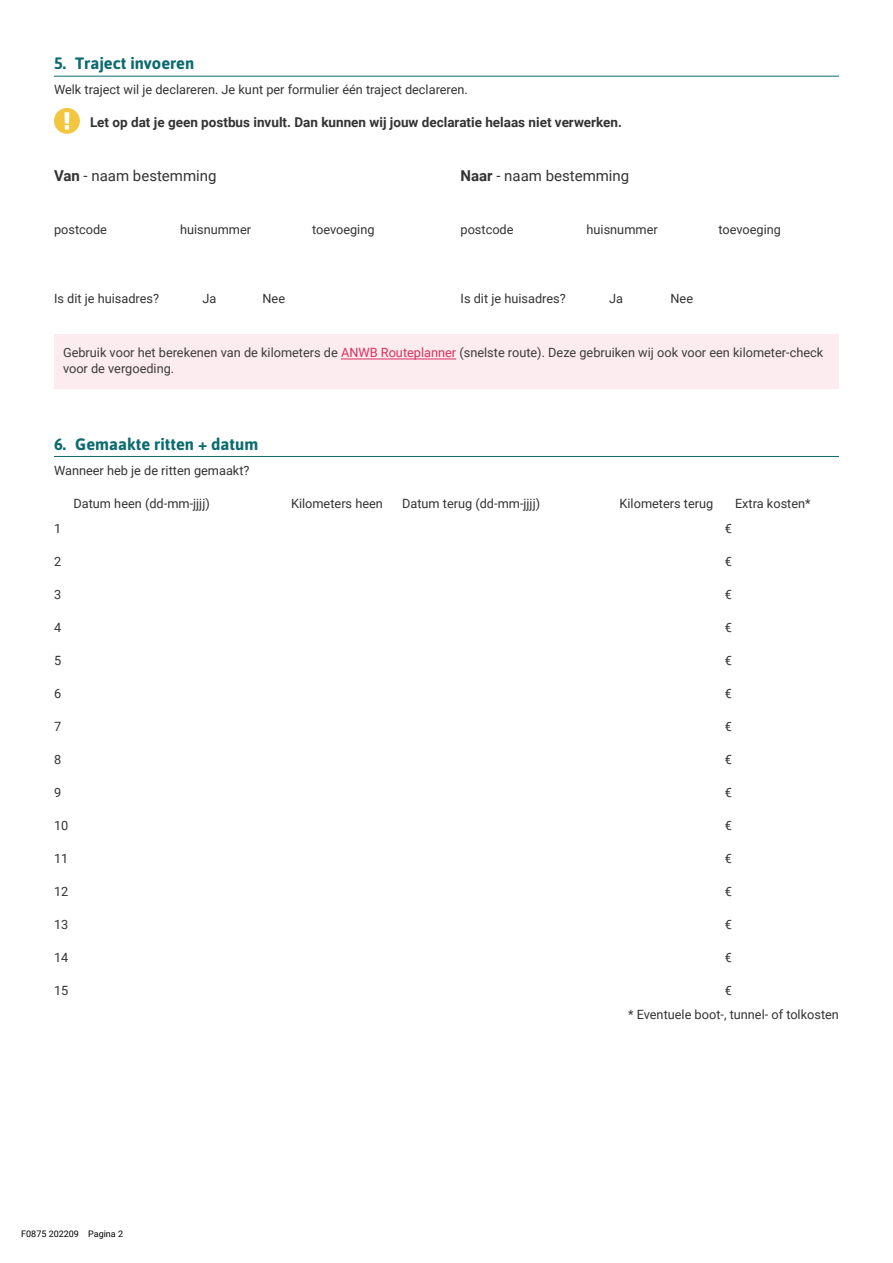
<style>
.page{position:relative;width:893px;height:1263px;background:#fff}
.page>*{position:absolute;margin:0;border:0;box-sizing:border-box;transform-origin:0 0}
.H2_nummer{font:700 16.5px "Asap";color:#0b6b6f}
.Plat_met_tabs{font:15px "Roboto";color:#333}
.Melding_bold{font:700 13.5px "Roboto";color:#333}
.Plat_ritten_en_datum{font:12.75px "Roboto";color:#333}
.toelichting{font:12.75px/16.5px "Roboto";color:#3c3c3b}
.plat{font:12.75px "Roboto";color:#333}
.Plat_met_tabs-2{font:12.75px "Roboto";color:#333}
.Plat_ritten_en_datum-2{font:12.75px "Roboto Regular 2";color:#333}
.plat-2{font:12.75px "Roboto Regular 2";color:#333}
.t1{font:9px "Roboto";color:#000}
.s1{font-weight:700}
.s2{color:#d8315f}
</style>
<div class="page">
<hr style="left:54px;top:76px;width:785px;height:1px;background:#0b6b6f">
<div style="left:54px;top:334px;width:785px;height:55px;background:#fcebef"></div>
<hr style="left:341px;top:359px;width:115px;height:1px;background:#d8315f">
<hr style="left:54px;top:456px;width:785px;height:1px;background:#0b6b6f">
<svg style="left:54px;top:108px;width:26px;height:26px"></svg>
<p class="H2_nummer" style="left:54px;top:52px;width:142px">5. Traject invoeren</p>
<p class="plat" style="left:54px;top:81px;width:415px">Welk traject wil je declareren. Je kunt per formulier één traject declareren.</p>
<p class="Melding_bold" style="left:90px;top:113px;width:533px">Let op dat je geen postbus invult. Dan kunnen wij jouw declaratie helaas niet verwerken.</p>
<p class="Plat_met_tabs" style="left:54px;top:166px;width:164px"><span class="s1">Van</span> - naam bestemming</p>
<p class="Plat_met_tabs" style="left:460px;top:166px;width:170px"><span class="s1">Naar</span> - naam bestemming</p>
<p class="Plat_met_tabs-2" style="left:54px;top:220px;width:55px">postcode</p>
<p class="Plat_met_tabs-2" style="left:180px;top:220px;width:73px">huisnummer</p>
<p class="Plat_met_tabs-2" style="left:312px;top:220px;width:64px">toevoeging</p>
<p class="Plat_met_tabs-2" style="left:460px;top:220px;width:55px">postcode</p>
<p class="Plat_met_tabs-2" style="left:586px;top:220px;width:73px">huisnummer</p>
<p class="Plat_met_tabs-2" style="left:718px;top:220px;width:64px">toevoeging</p>
<p class="plat" style="left:54px;top:289px;width:107px">Is dit je huisadres?</p>
<p class="plat" style="left:202px;top:289px;width:15px">Ja</p>
<p class="plat" style="left:263px;top:289px;width:24px">Nee</p>
<p class="plat" style="left:460px;top:289px;width:107px">Is dit je huisadres?</p>
<p class="plat" style="left:609px;top:289px;width:15px">Ja</p>
<p class="plat-2" style="left:671px;top:289px;width:24px">Nee</p>
<p class="toelichting" style="left:63px;top:343px;width:762px">Gebruik voor het berekenen van de kilometers de <span class="s2">ANWB Routeplanner</span> (snelste route). Deze gebruiken wij ook voor een kilometer-check voor de vergoeding.</p>
<p class="H2_nummer" style="left:54px;top:432px;width:206px">6. Gemaakte ritten + datum</p>
<p class="Plat_ritten_en_datum" style="left:54px;top:461px;width:197px">Wanneer heb je de ritten gemaakt?</p>
<p class="Plat_ritten_en_datum" style="left:73px;top:494px;width:138px">Datum heen (dd-mm-jjjj)</p>
<p class="Plat_ritten_en_datum" style="left:291px;top:494px;width:93px">Kilometers heen</p>
<p class="Plat_ritten_en_datum" style="left:402px;top:494px;width:140px">Datum terug (dd-mm-jjjj)</p>
<p class="Plat_ritten_en_datum" style="left:620px;top:494px;width:95px">Kilometers terug</p>
<p class="Plat_ritten_en_datum" style="left:735px;top:494px;width:77px">Extra kosten*</p>
<p class="Plat_ritten_en_datum" style="left:54px;top:520px;width:9px">1</p>
<p class="Plat_ritten_en_datum-2" style="left:725px;top:520px;width:9px">€</p>
<p class="Plat_ritten_en_datum-2" style="left:54px;top:553px;width:9px">2</p>
<p class="Plat_ritten_en_datum-2" style="left:725px;top:553px;width:9px">€</p>
<p class="Plat_ritten_en_datum" style="left:54px;top:586px;width:9px">3</p>
<p class="Plat_ritten_en_datum-2" style="left:725px;top:586px;width:9px">€</p>
<p class="Plat_ritten_en_datum-2" style="left:54px;top:619px;width:9px">4</p>
<p class="Plat_ritten_en_datum-2" style="left:725px;top:619px;width:9px">€</p>
<p class="Plat_ritten_en_datum-2" style="left:54px;top:652px;width:9px">5</p>
<p class="Plat_ritten_en_datum-2" style="left:725px;top:652px;width:9px">€</p>
<p class="Plat_ritten_en_datum" style="left:54px;top:685px;width:9px">6</p>
<p class="Plat_ritten_en_datum-2" style="left:725px;top:685px;width:9px">€</p>
<p class="Plat_ritten_en_datum-2" style="left:54px;top:718px;width:9px">7</p>
<p class="Plat_ritten_en_datum-2" style="left:725px;top:718px;width:9px">€</p>
<p class="Plat_ritten_en_datum-2" style="left:54px;top:751px;width:9px">8</p>
<p class="Plat_ritten_en_datum-2" style="left:725px;top:751px;width:9px">€</p>
<p class="Plat_ritten_en_datum-2" style="left:54px;top:784px;width:9px">9</p>
<p class="Plat_ritten_en_datum-2" style="left:725px;top:784px;width:9px">€</p>
<p class="Plat_ritten_en_datum" style="left:54px;top:817px;width:16px">10</p>
<p class="Plat_ritten_en_datum-2" style="left:725px;top:817px;width:9px">€</p>
<p class="Plat_ritten_en_datum" style="left:54px;top:850px;width:16px">11</p>
<p class="Plat_ritten_en_datum-2" style="left:725px;top:850px;width:9px">€</p>
<p class="Plat_ritten_en_datum" style="left:54px;top:883px;width:16px">12</p>
<p class="Plat_ritten_en_datum-2" style="left:725px;top:883px;width:9px">€</p>
<p class="Plat_ritten_en_datum" style="left:54px;top:916px;width:16px">13</p>
<p class="Plat_ritten_en_datum-2" style="left:725px;top:916px;width:9px">€</p>
<p class="Plat_ritten_en_datum" style="left:54px;top:949px;width:16px">14</p>
<p class="Plat_ritten_en_datum-2" style="left:725px;top:949px;width:9px">€</p>
<p class="Plat_ritten_en_datum" style="left:54px;top:982px;width:16px">15</p>
<p class="Plat_ritten_en_datum-2" style="left:725px;top:982px;width:9px">€</p>
<p class="Plat_ritten_en_datum" style="left:628px;top:1006px;width:212px">* Eventuele boot-, tunnel- of tolkosten</p>
<p class="t1" style="left:21px;top:1227px;width:103px">F0875 202209 Pagina 2</p>
</div>
